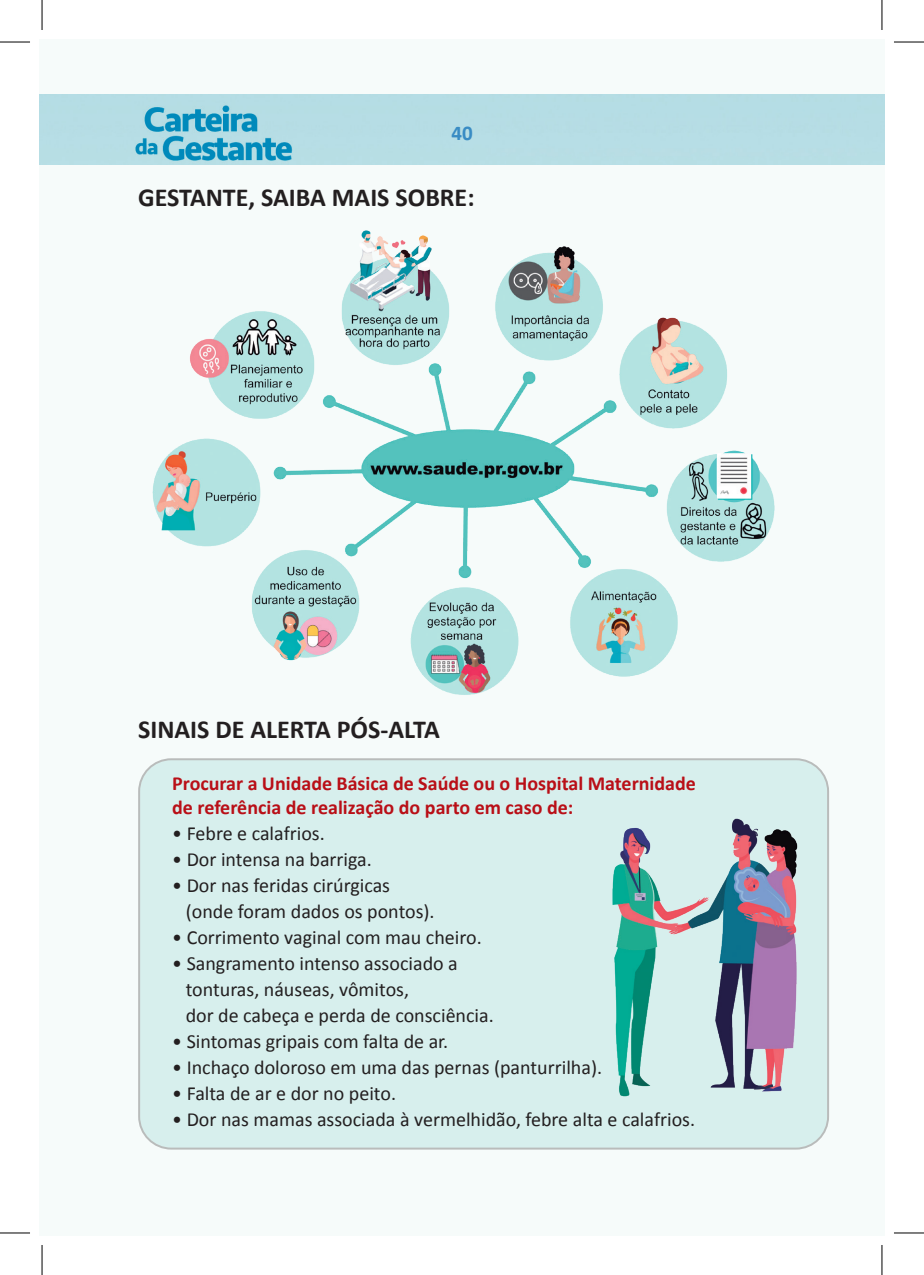
<style>
.page{position:relative;width:924px;height:1275px;background:#fff}
.page>*{position:absolute;margin:0;border:0;box-sizing:border-box;transform-origin:0 0}
.t1{font:700 26px "Calibri";color:#231f20}
.t2{font:700 21px "Calibri";color:#398cc4}
.t3{font:20px "Calibri";color:#231f20}
.t4{font:700 20px/24px "Calibri";color:#b90f17}
</style>
<div class="page">
<img style="left:39px;top:94px;width:818px;height:70px">
<div style="left:139px;top:759px;width:688px;height:389px;background:#d7efed;border-radius:32px"></div>
<div style="left:138px;top:758px;width:690px;height:391px;border:2px solid #231f20;border-radius:32px"></div>
<img style="left:612px;top:818px;width:186px;height:279px">
<img style="left:152px;top:230px;width:623px;height:466px">
<hr style="left:0;top:42px;width:30px;height:1px;background:#000">
<hr style="left:893px;top:42px;width:30px;height:1px;background:#000">
<hr style="left:0;top:1232px;width:30px;height:1px;background:#000">
<hr style="left:893px;top:1232px;width:30px;height:1px;background:#000">
<hr style="left:42px;top:0;width:1px;height:30px;background:#000">
<hr style="left:42px;top:1245px;width:1px;height:30px;background:#000">
<hr style="left:881px;top:0;width:1px;height:30px;background:#000">
<hr style="left:881px;top:1245px;width:1px;height:30px;background:#000">
<p class="t2" style="left:451px;top:118px;width:23px">40</p>
<p class="t1" style="left:138px;top:178px;width:338px">GESTANTE, SAIBA MAIS SOBRE:</p>
<p class="t1" style="left:138px;top:710px;width:303px">SINAIS DE ALERTA PÓS-ALTA</p>
<p class="t4" style="left:172px;top:771px;width:525px">Procurar a Unidade Básica de Saúde ou o Hospital Maternidade de referência de realização do parto em caso de:</p>
<p class="t3" style="left:172px;top:821px;width:154px">• Febre e calafrios.</p>
<p class="t3" style="left:172px;top:847px;width:201px">• Dor intensa na barriga.</p>
<p class="t3" style="left:172px;top:873px;width:219px">• Dor nas feridas cirúrgicas</p>
<p class="t3" style="left:186px;top:899px;width:250px">(onde foram dados os pontos).</p>
<p class="t3" style="left:172px;top:925px;width:311px">• Corrimento vaginal com mau cheiro.</p>
<p class="t3" style="left:172px;top:951px;width:287px">• Sangramento intenso associado a</p>
<p class="t3" style="left:186px;top:977px;width:225px">tonturas, náuseas, vômitos,</p>
<p class="t3" style="left:186px;top:1003px;width:309px">dor de cabeça e perda de consciência.</p>
<p class="t3" style="left:172px;top:1029px;width:277px">• Sintomas gripais com falta de ar.</p>
<p class="t3" style="left:172px;top:1055px;width:431px">• Inchaço doloroso em uma das pernas (panturrilha).</p>
<p class="t3" style="left:172px;top:1081px;width:225px">• Falta de ar e dor no peito.</p>
<p class="t3" style="left:172px;top:1107px;width:524px">• Dor nas mamas associada à vermelhidão, febre alta e calafrios.</p>
</div>
